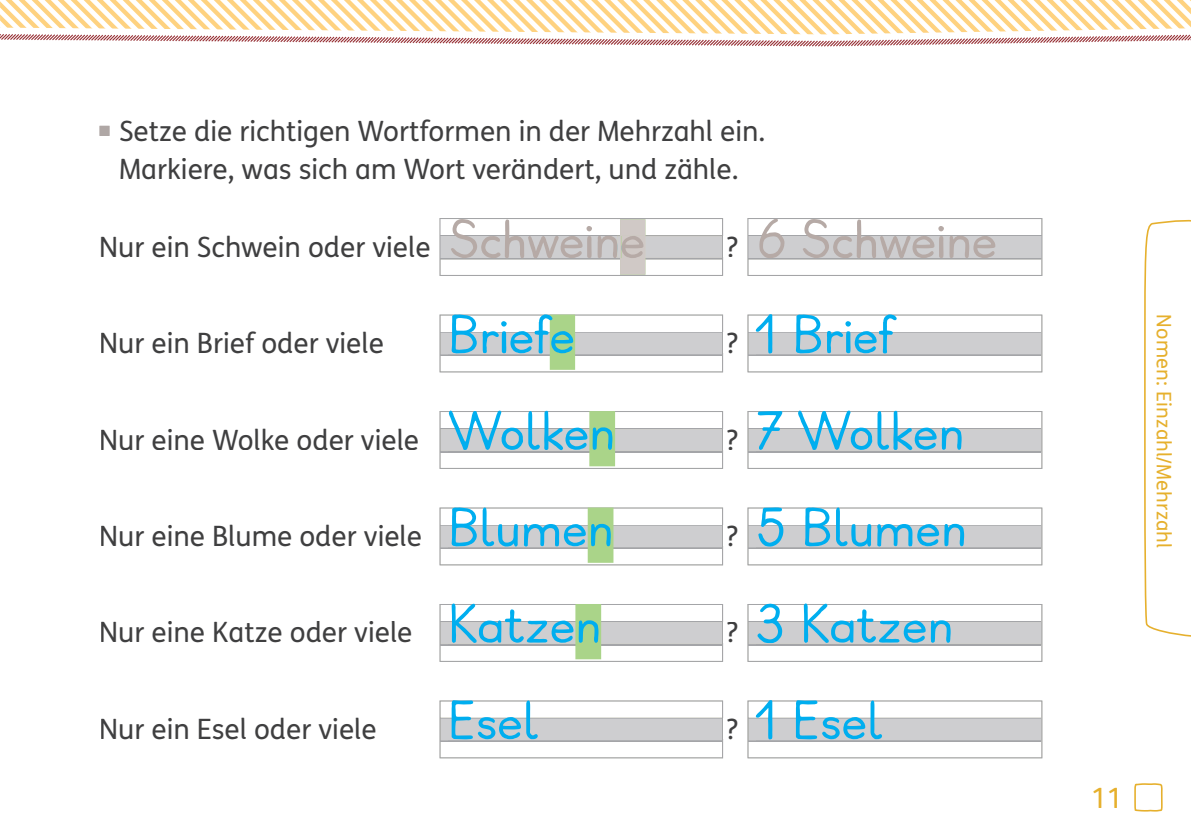
<style>
.page{position:relative;width:1191px;height:840px;background:#fff}
.page>*{position:absolute;margin:0;border:0;box-sizing:border-box;transform-origin:0 0}
.t1{font:60px "Klett GS Norm 01";color:#00aeef}
.t2{font:60px "Klett GS Norm 01";color:#b6aaa6}
.t3{font:28px/38.6px "FS Klett GSV";color:#3f3f40}
.t4{font:28px "FS Klett GSV";color:#e6b02d}
.t5{font:20px "FS Klett GSV";letter-spacing:.01em;color:#e6b02d}
.s1{font-family:"Klett GS Norm 01";font-size:60px;color:#b6aaa6}
.s2{font-family:"FS Klett GSV";font-size:28px;color:#3f3f40}
</style>
<div class="page">
<svg style="left:439px;top:218px;width:284px;height:58px"></svg>
<svg style="left:747px;top:218px;width:295px;height:58px"></svg>
<svg style="left:439px;top:314px;width:284px;height:58px"></svg>
<svg style="left:747px;top:314px;width:295px;height:58px"></svg>
<svg style="left:439px;top:411px;width:284px;height:57px"></svg>
<svg style="left:747px;top:411px;width:295px;height:57px"></svg>
<svg style="left:440px;top:508px;width:601px;height:249px"></svg>
<div style="left:723px;top:525px;width:15px;height:21px;background:#fff"></div>
<svg style="left:747px;top:507px;width:295px;height:58px"></svg>
<svg style="left:439px;top:603px;width:284px;height:58px"></svg>
<div style="left:723px;top:621px;width:15px;height:21px;background:#fff"></div>
<svg style="left:747px;top:603px;width:295px;height:58px"></svg>
<svg style="left:439px;top:700px;width:284px;height:58px"></svg>
<div style="left:723px;top:718px;width:15px;height:20px;background:#fff"></div>
<svg style="left:747px;top:700px;width:295px;height:58px"></svg>
<div style="left:550px;top:314px;width:25px;height:55px;background:#aad489"></div>
<div style="left:589px;top:411px;width:26px;height:55px;background:#aad489"></div>
<div style="left:588px;top:507px;width:25px;height:55px;background:#aad489"></div>
<div style="left:575px;top:603px;width:26px;height:56px;background:#aad489"></div>
<svg style="left:1144px;top:219px;width:47px;height:418px"></svg>
<svg style="left:0;top:0;width:1191px;height:32px"></svg>
<svg style="left:0;top:32px;width:1191px;height:15px"></svg>
<svg style="left:1134px;top:783px;width:29px;height:28px"></svg>
<p class="t3" style="left:119px;top:111px;width:647px">Setze die richtigen Wortformen in der Mehrzahl ein.<br>Markiere, was sich am Wort verändert, und zähle.</p>
<p class="t3" style="left:99px;top:227px;width:547px">Nur ein Schwein oder viele <span class="s1">Schweine</span></p>
<h1 class="t2" style="left:726px;top:205px;width:272px"><span class="s2">?</span> 6 Schweine</h1>
<h1 class="t1" style="left:447px;top:300px;width:130px">Briefe</h1>
<h1 class="t1" style="left:755px;top:300px;width:141px">1 Brief</h1>
<p class="t3" style="left:99px;top:323px;width:286px">Nur ein Brief oder viele</p>
<p class="t3" style="left:726px;top:323px;width:13px">?</p>
<h1 class="t1" style="left:447px;top:397px;width:169px">Wolken</h1>
<h1 class="t1" style="left:755px;top:397px;width:211px">7 Wolken</h1>
<p class="t3" style="left:99px;top:419px;width:321px">Nur eine Wolke oder viele</p>
<p class="t3" style="left:726px;top:419px;width:13px">?</p>
<h1 class="t1" style="left:447px;top:493px;width:168px">Blumen</h1>
<h1 class="t1" style="left:755px;top:493px;width:213px">5 Blumen</h1>
<p class="t3" style="left:99px;top:516px;width:324px">Nur eine Blume oder viele</p>
<p class="t3" style="left:726px;top:516px;width:13px">?</p>
<h1 class="t1" style="left:447px;top:589px;width:156px">Katzen</h1>
<h1 class="t1" style="left:755px;top:589px;width:200px">3 Katzen</h1>
<p class="t3" style="left:99px;top:612px;width:315px">Nur eine Katze oder viele</p>
<p class="t3" style="left:726px;top:612px;width:13px">?</p>
<h1 class="t1" style="left:447px;top:686px;width:93px">Esel</h1>
<h1 class="t1" style="left:755px;top:686px;width:130px">1 Esel</h1>
<p class="t3" style="left:99px;top:708px;width:279px">Nur ein Esel oder viele</p>
<p class="t3" style="left:726px;top:708px;width:13px">?</p>
<p class="t5" style="left:1177px;top:314px;width:235px;rotate:90deg">Nomen: Einzahl/Mehrzahl</p>
<p class="t4" style="left:1091px;top:778px;width:33px">11</p>
</div>
